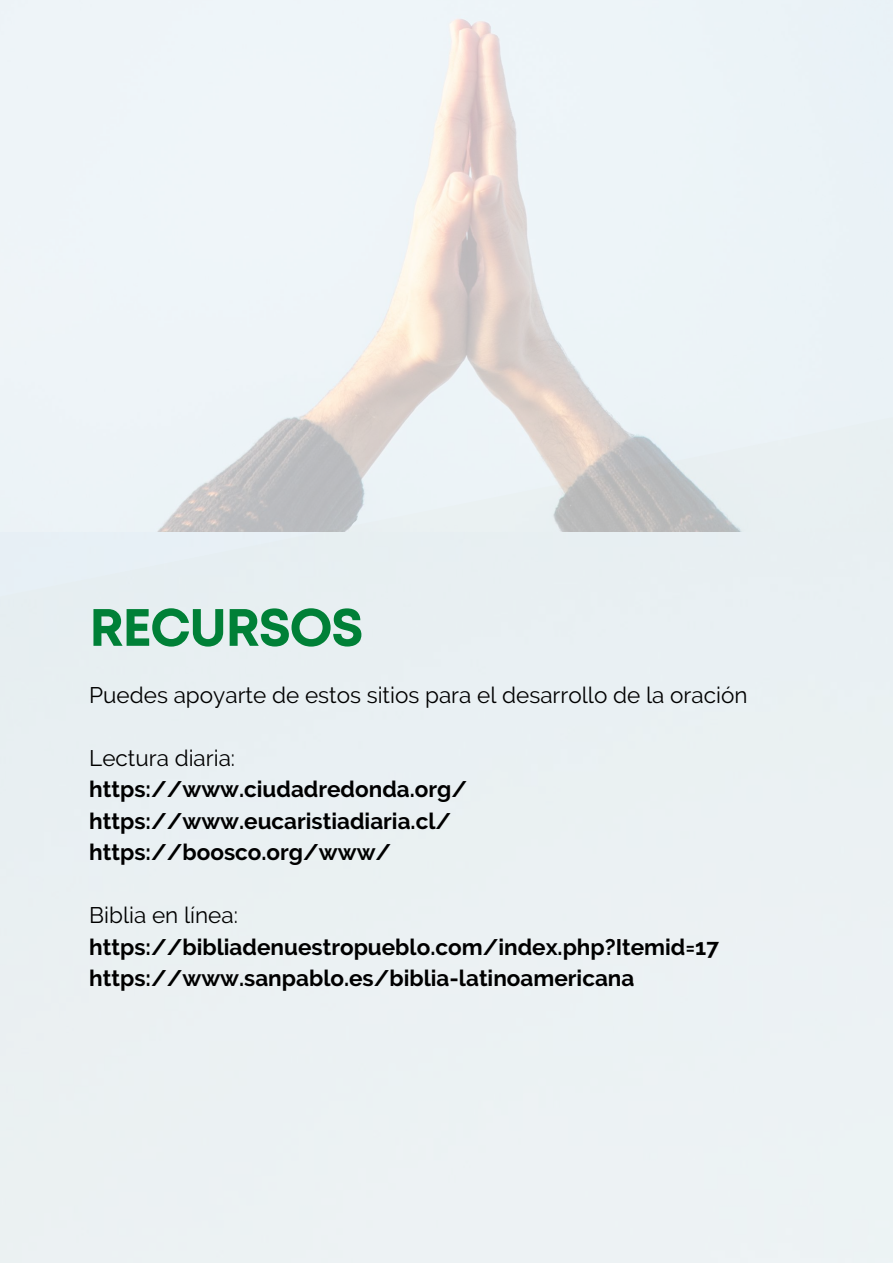
<style>
.page{position:relative;width:893px;height:1264px;background:#fff}
.page>*{position:absolute;margin:0;border:0;box-sizing:border-box;transform-origin:0 0}
.t1{font:700 52.5px "Mont";letter-spacing:-.03em;color:#008037}
.t2{font:700 22.5px/31.5px "Raleway";color:#000}
.t3{font:22.5px "Raleway";color:#000}
</style>
<div class="page">
<h1 class="t1" style="left:89px;top:607px;width:276px">RECURSOS</h1>
<p class="t3" style="left:89px;top:681px;width:659px">Puedes apoyarte de estos sitios para el desarrollo de la oración</p>
<p class="t3" style="left:89px;top:744px;width:147px">Lectura diaria:</p>
<p class="t2" style="left:89px;top:773px;width:379px">https://www.ciudadredonda.org/ https://www.eucaristiadiaria.cl/ https://boosco.org/www/</p>
<p class="t3" style="left:89px;top:902px;width:150px">Biblia en línea:</p>
<p class="t2" style="left:89px;top:930px;width:631px">https://bibliadenuestropueblo.com/index.php?Itemid=17 https://www.sanpablo.es/biblia-latinoamericana</p>
</div>
